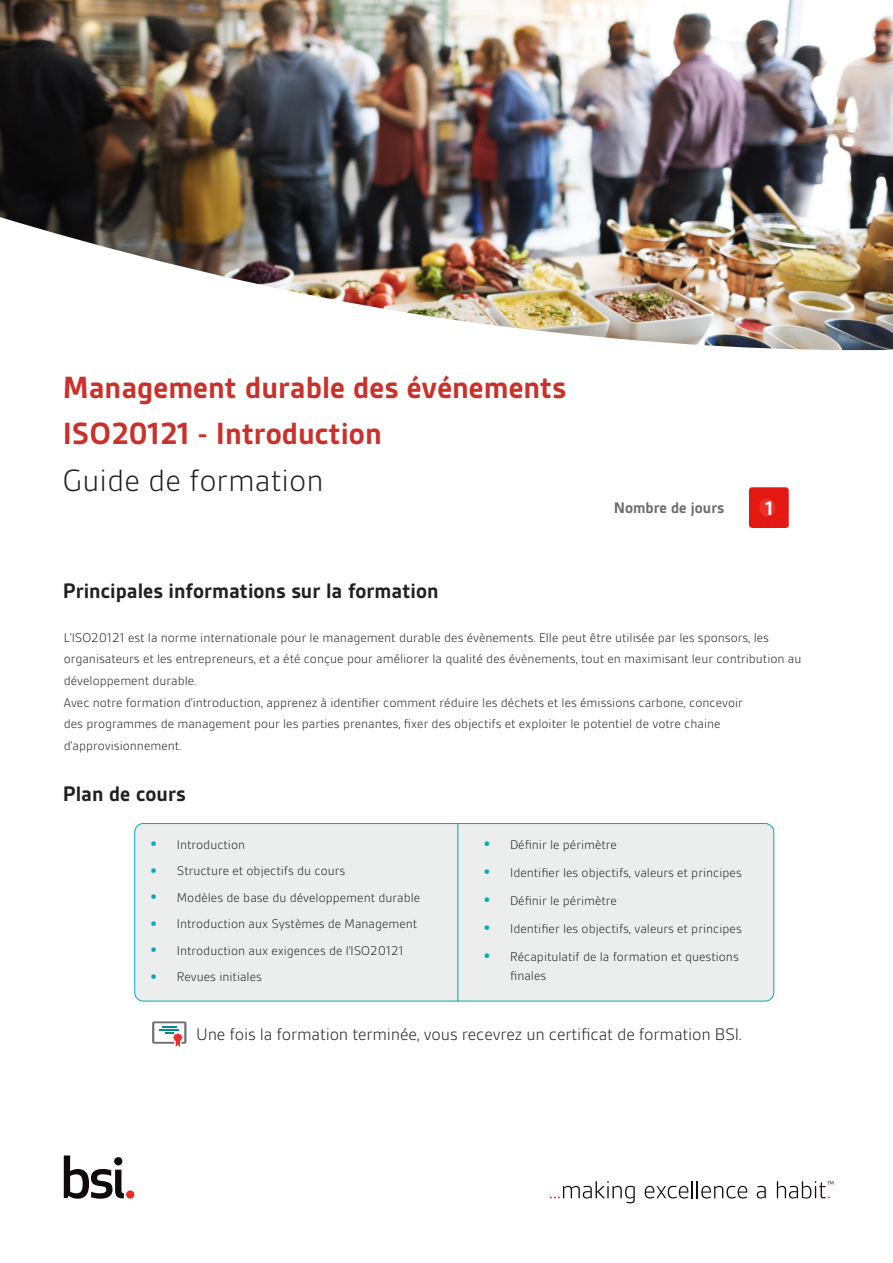
<style>
.page{position:relative;width:893px;height:1263px;background:#fff}
.page>*{position:absolute;margin:0;border:0;box-sizing:border-box;transform-origin:0 0}
.BSI_body_copy{font:700 33px/46.5px "BSI Gesta";color:#c9312b}
.BSI_body_copy-2{font:700 22.5px "BSI Gesta";color:#231f20}
.BSI_body_copy-3{font:700 21px "BSI Gesta";color:#fff}
.BSI_body_copy-4{font:300 18px "BSI Gesta";letter-spacing:-.01em;color:#231f20}
.BSI_body_copy-5{font:700 16.5px "BSI Gesta";color:#6c6d70}
.BSI_body_copy-6{font:300 13.5px/21.6px "BSI Gesta";color:#231f20}
.s1{font-weight:300;color:#231f20}
.s2{font-weight:700;font-size:19.5px;color:#00acbc}
</style>
<div class="page">
<svg style="left:550px;top:1181px;width:85px;height:22px"></svg>
<svg style="left:645px;top:1181px;width:102px;height:17px"></svg>
<svg style="left:757px;top:1186px;width:9px;height:12px"></svg>
<svg style="left:777px;top:1181px;width:56px;height:17px"></svg>
<img style="left:0;top:0;width:893px;height:351px">
<div style="left:135px;top:823px;width:639px;height:178px;background:#eceeed;border-radius:9px"></div>
<div style="left:134px;top:823px;width:640px;height:178px;border:1px solid #00acbc;border-radius:9px"></div>
<svg style="left:64px;top:1155px;width:60px;height:44px"></svg>
<div style="left:126px;top:1190px;width:8px;height:9px;background:#ee2e22;border-radius:50%"></div>
<img style="left:750px;top:487px;width:39px;height:41px">
<div style="left:759px;top:499px;width:16px;height:18px;background:#ef3026;border-radius:8px"></div>
<hr style="left:457px;top:823px;width:1px;height:178px;background:#00a3ad">
<svg style="left:152px;top:1021px;width:34px;height:26px"></svg>
<p class="BSI_body_copy" style="left:63px;top:364px;width:505px">Management durable des événements<br>ISO20121 - Introduction<br><span class="s1">Guide de formation</span></p>
<p class="BSI_body_copy-2" style="left:63px;top:579px;width:377px">Principales informations sur la formation</p>
<p class="BSI_body_copy-5" style="left:614px;top:499px;width:112px">Nombre de jours</p>
<p class="BSI_body_copy-3" style="left:765px;top:498px;width:9px">1</p>
<p class="BSI_body_copy-6" style="left:64px;top:626px;width:739px">L’ISO20121 est la norme internationale pour le management durable des évènements. Elle peut être utilisée par les sponsors, les organisateurs et les entrepreneurs, et a été conçue pour améliorer la qualité des évènements, tout en maximisant leur contribution au développement durable.</p>
<p class="BSI_body_copy-6" style="left:64px;top:692px;width:681px">Avec notre formation d’introduction, apprenez à identifier comment réduire les déchets et les émissions carbone, concevoir des programmes de management pour les parties prenantes, fixer des objectifs et exploiter le potentiel de votre chaine d’approvisionnement.</p>
<p class="BSI_body_copy-2" style="left:63px;top:782px;width:124px">Plan de cours</p>
<p class="BSI_body_copy-6" style="left:150px;top:834px;width:97px"><span class="s2">•</span> Introduction</p>
<p class="BSI_body_copy-6" style="left:150px;top:860px;width:197px"><span class="s2">•</span> Structure et objectifs du cours</p>
<p class="BSI_body_copy-6" style="left:150px;top:887px;width:272px"><span class="s2">•</span> Modèles de base du développement durable</p>
<p class="BSI_body_copy-6" style="left:150px;top:913px;width:269px"><span class="s2">•</span> Introduction aux Systèmes de Management</p>
<p class="BSI_body_copy-6" style="left:150px;top:940px;width:255px"><span class="s2">•</span> Introduction aux exigences de l’ISO20121</p>
<p class="BSI_body_copy-6" style="left:150px;top:966px;width:114px"><span class="s2">•</span> Revues initiales</p>
<p class="BSI_body_copy-6" style="left:483px;top:834px;width:135px"><span class="s2">•</span> Définir le périmètre</p>
<p class="BSI_body_copy-6" style="left:483px;top:862px;width:260px"><span class="s2">•</span> Identifier les objectifs, valeurs et principes</p>
<p class="BSI_body_copy-6" style="left:483px;top:890px;width:135px"><span class="s2">•</span> Définir le périmètre</p>
<p class="BSI_body_copy-6" style="left:483px;top:918px;width:260px"><span class="s2">•</span> Identifier les objectifs, valeurs et principes</p>
<p class="BSI_body_copy-6" style="left:510px;top:947px;width:230px;line-height:19.5px;text-indent:-27px"><span class="s2">•</span> Récapitulatif de la formation et questions finales</p>
<p class="BSI_body_copy-4" style="left:196px;top:1025px;width:547px">Une fois la formation terminée, vous recevrez un certificat de formation BSI.</p>
</div>
